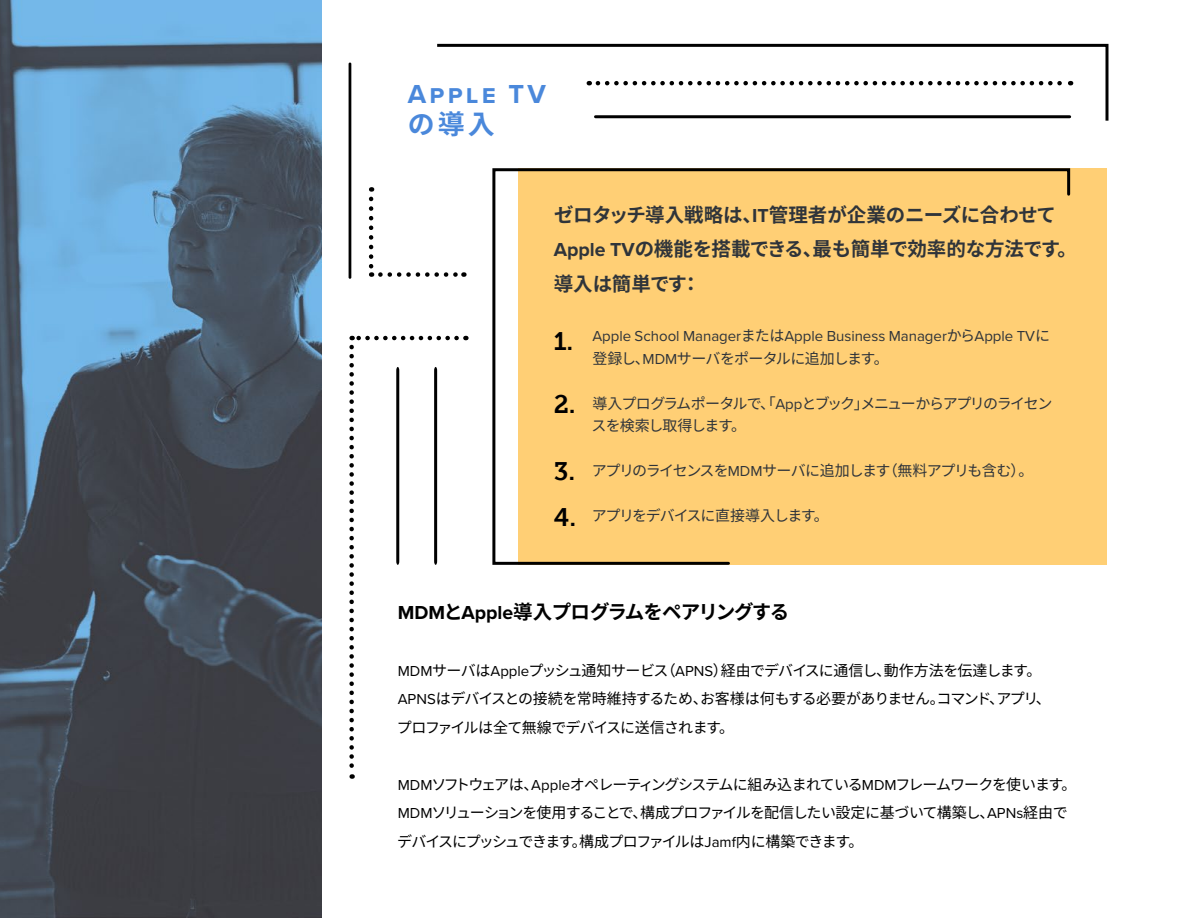
<style>
.page{position:relative;width:1188px;height:918px;background:#fff}
.page>*{position:absolute;margin:0;border:0;box-sizing:border-box;transform-origin:0 0}
.t1{font:700 27px "Proxima Nova";letter-spacing:.12em;color:#4a88db}
.t2{font:700 27px "Noto Sans CJ Kjp";color:#4a88db}
.t3{font:25.5px "Museo Slab W00 700";color:#000}
.t4{font:700 19.5px/34.5px "Noto Sans CJ Kjp";letter-spacing:-.015em;color:#2f343a}
.t5{font:700 19.5px "Noto Sans CJ Kjp";letter-spacing:-.045em;color:#000}
.t6{font:15px/28.5px "Noto Sans CJ Kjp";letter-spacing:-.065em;color:#000}
.t7{font:15px/22.5px "Noto Sans CJ Kjp";letter-spacing:-.08em;color:#2f343a}
.t8{font:15px "Proxima Nova";color:#2f343a}
.t9{font:15px "Noto Sans CJ Kjp";letter-spacing:-.05em;color:#2f343a}
.s1{font-family:"Proxima Nova"}
.s2{font-family:"Noto Sans CJ Kjp"}
</style>
<div class="page">
<img style="left:0;top:0;width:322px;height:918px">
<svg style="left:434px;top:367px;width:3px;height:198px"></svg>
<svg style="left:396px;top:367px;width:3px;height:198px"></svg>
<hr style="left:349px;top:63px;width:2px;height:216px;background:#000">
<svg style="left:369px;top:199px;width:4px;height:78px"></svg>
<svg style="left:380px;top:272px;width:84px;height:5px"></svg>
<svg style="left:437px;top:43px;width:672px;height:78px"></svg>
<hr style="left:596px;top:115px;width:474px;height:3px;background:#000">
<svg style="left:352px;top:336px;width:105px;height:4px"></svg>
<svg style="left:349px;top:347px;width:5px;height:432px"></svg>
<div style="left:518px;top:168px;width:589px;height:397px;background:#ffcf75"></div>
<svg style="left:492px;top:168px;width:579px;height:397px"></svg>
<h1 class="t1" style="left:408px;top:73px;width:140px">Apple TV</h1>
<h1 class="t2" style="left:408px;top:109px;width:89px">の導入</h1>
<h3 class="t4" style="left:554px;top:198px;width:525px">ゼロタッチ導入戦略は、<span class="s1">IT</span>管理者が企業のニーズに合わせて<br><span class="s1">Apple TV</span>の機能を搭載できる、最も簡単で効率的な方法です。導入は簡単です：</h3>
<p class="t8" style="left:592px;top:325px;width:459px">Apple School Manager<span class="s2">または</span>Apple Business Manager<span class="s2">から</span>Apple TV<span class="s2">に</span></p>
<p class="t9" style="left:592px;top:350px;width:298px">登録し、<span class="s1">MDM</span>サーバをポータルに追加します。</p>
<p class="t7" style="left:592px;top:392px;width:462px">導入プログラムポータルで、「<span class="s1">App</span>とブック」メニューからアプリのライセンスを検索し取得します。</p>
<p class="t7" style="left:592px;top:460px;width:443px">アプリのライセンスを<span class="s1">MDM</span>サーバに追加します（無料アプリも含む）。</p>
<p class="t7" style="left:592px;top:505px;width:239px">アプリをデバイスに直接導入します。</p>
<h2 class="t3" style="left:554px;top:326px;width:21px">1.</h2>
<h2 class="t3" style="left:554px;top:390px;width:23px">2.</h2>
<h2 class="t3" style="left:554px;top:457px;width:23px">3.</h2>
<h2 class="t3" style="left:554px;top:502px;width:24px">4.</h2>
<h3 class="t5" style="left:398px;top:601px;width:393px"><span class="s1">MDM</span>と<span class="s1">Apple</span>導入プログラムをペアリングする</h3>
<p class="t6" style="left:397px;top:657px;width:656px"><span class="s1">MDM</span>サーバは<span class="s1">Apple</span>プッシュ通知サービス（<span class="s1">APNS</span>）経由でデバイスに通信し、動作方法を伝達します。<br><span class="s1">APNS</span>はデバイスとの接続を常時維持するため、お客様は何もする必要がありません。コマンド、アプリ、プロファイルは全て無線でデバイスに送信されます。</p>
<p class="t6" style="left:397px;top:771px;width:681px"><span class="s1">MDM</span>ソフトウェアは、<span class="s1">Apple</span>オペレーティングシステムに組み込まれている<span class="s1">MDM</span>フレームワークを使います。<br><span class="s1">MDM</span>ソリューションを使用することで、構成プロファイルを配信したい設定に基づいて構築し、<span class="s1">APNs</span>経由でデバイスにプッシュできます。構成プロファイルは<span class="s1">Jamf</span>内に構築できます。</p>
</div>
